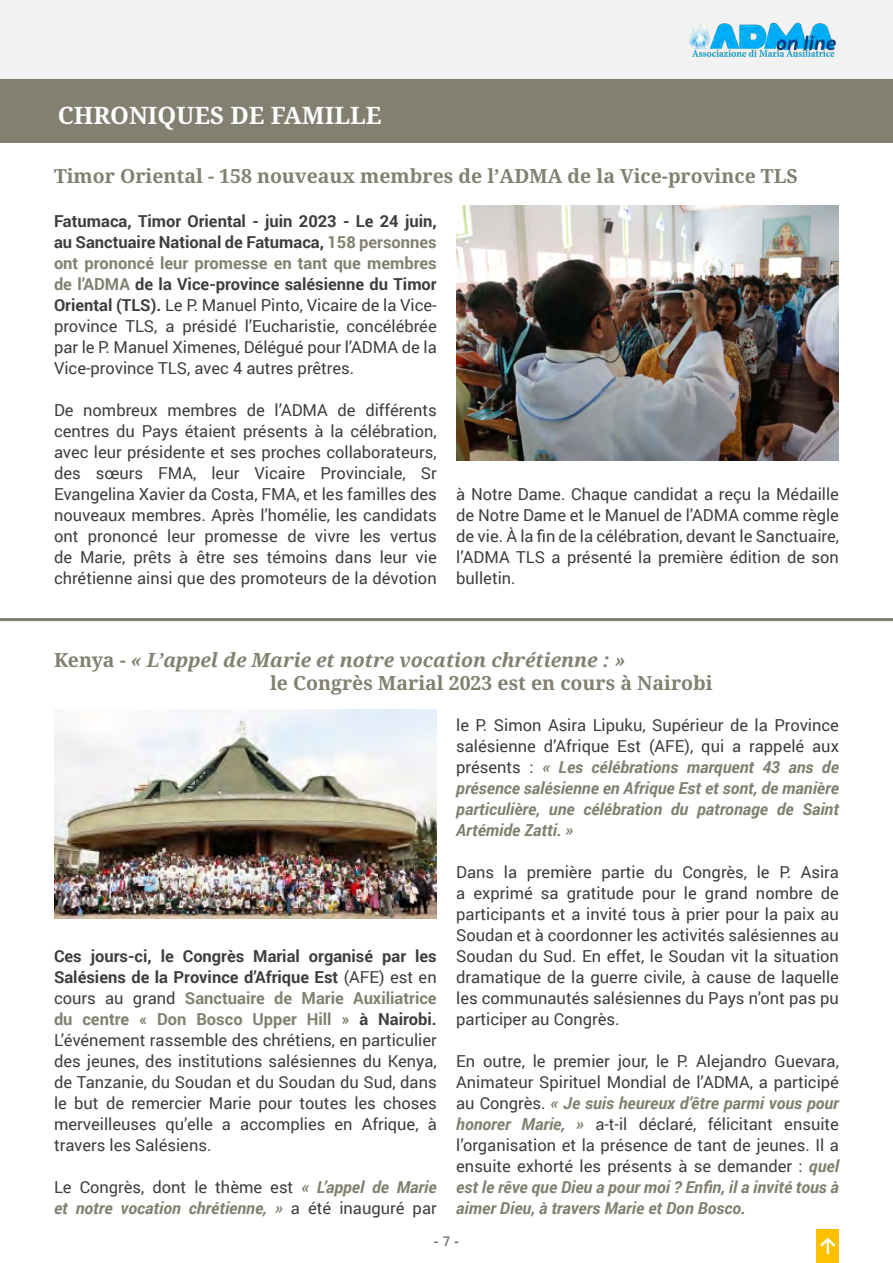
<style>
.page{position:relative;width:893px;height:1263px;background:#fff}
.page>*{position:absolute;margin:0;border:0;box-sizing:border-box;transform-origin:0 0}
.t1{font:700 24px "Noto Serif";color:#fff}
.t2{font:700 19.5px "Noto Serif";color:#828070}
.t3{font:italic 700 19.5px "Noto Serif";color:#828070}
.t4{font:16.5px/21px "Roboto";color:#3e3e3f;text-align:justify}
.t5{font:italic 700 16.5px/21px "Roboto";color:#828070}
.t6{font:700 13.5px "Segoe UI";color:#6d6e70}
.s1{font-weight:700}
.s2{font-weight:700;color:#828070}
.s3{font-style:normal}
.s4{font-weight:400;font-style:normal;color:#3e3e3f}
.s5{font-weight:700;font-style:italic;color:#828070}
.s6{font-weight:600}
</style>
<div class="page">
<div style="left:0;top:0;width:893px;height:80px;background:#f2f2f2"></div>
<img style="left:689px;top:22px;width:147px;height:35px">
<div style="left:816px;top:1229px;width:23px;height:34px;background:#ffc000"></div>
<svg style="left:820px;top:1237px;width:16px;height:17px"></svg>
<div style="left:0;top:80px;width:893px;height:62px;background:#828070"></div>
<img style="left:456px;top:206px;width:383px;height:255px">
<hr style="left:0;top:618px;width:893px;height:3px;background:#828070">
<img style="left:54px;top:710px;width:383px;height:208px">
<p class="t1" style="left:58px;top:98px;width:325px">CHRONIQUES DE FAMILLE</p>
<p class="t2" style="left:54px;top:162px;width:745px">Timor Oriental - 158 nouveaux membres de l’ADMA de la Vice-province TLS</p>
<p class="t4" style="left:54px;top:210px;width:384px"><span class="s1">Fatumaca, Timor Oriental - juin 2023 - Le 24 juin, au Sanctuaire National de Fatumaca,</span> <span class="s2">158 personnes ont prononcé leur promesse en tant que membres de l’ADMA</span> <span class="s1">de la Vice-province salésienne du Timor Oriental (TLS).</span> Le P. Manuel Pinto, Vicaire de la Vice&shy;province TLS, a présidé l’Eucharistie, concélébrée par le P. Manuel Ximenes, Délégué pour l’ADMA de la Vice-province TLS, avec 4 autres prêtres.</p>
<p class="t4" style="left:54px;top:399px;width:384px">De nombreux membres de l’ADMA de différents centres du Pays étaient présents à la célébration, avec leur présidente et ses proches collaborateurs, des sœurs FMA, leur Vicaire Provinciale, Sr Evangelina Xavier da Costa, FMA, et les familles des nouveaux membres. Après l’homélie, les candidats ont prononcé leur promesse de vivre les vertus de Marie, prêts à être ses témoins dans leur vie chrétienne ainsi que des promoteurs de la dévotion</p>
<p class="t4" style="left:456px;top:483px;width:384px">à Notre Dame. Chaque candidat a reçu la Médaille de Notre Dame et le Manuel de l’ADMA comme règle de vie. À la fin de la célébration, devant le Sanctuaire, l’ADMA TLS a présenté la première édition de son bulletin.</p>
<p class="t3" style="left:54px;top:647px;width:573px"><span class="s3">Kenya -</span> « L’appel de Marie et notre vocation chrétienne : »</p>
<p class="t2" style="left:270px;top:669px;width:444px">le Congrès Marial 2023 est en cours à Nairobi</p>
<p class="t4" style="left:54px;top:945px;width:384px"><span class="s1">Ces jours-ci, le Congrès Marial organisé par les Salésiens de la Province d’Afrique Est</span> (AFE) est en cours au grand <span class="s2">Sanctuaire de Marie Auxiliatrice du centre « Don Bosco Upper Hill »</span> <span class="s1">à Nairobi.<br></span>L’événement rassemble des chrétiens, en particulier des jeunes, des institutions salésiennes du Kenya, de Tanzanie, du Soudan et du Soudan du Sud, dans le but de remercier Marie pour toutes les choses merveilleuses qu’elle a accomplies en Afrique, à travers les Salésiens.</p>
<p class="t5" style="left:54px;top:1176px;width:384px"><span class="s4">Le Congrès, dont le thème est</span> « L’appel de Marie et notre vocation chrétienne, » <span class="s4">a été inauguré par</span></p>
<p class="t5" style="left:456px;top:714px;width:384px;text-align:justify"><span class="s4">le P. Simon Asira Lipuku, Supérieur de la Province salésienne d’Afrique Est (AFE), qui a rappelé aux présents :</span> « Les célébrations marquent 43 ans de présence salésienne en Afrique Est et sont, de manière particulière, une célébration du patronage de Saint Artémide Zatti. »</p>
<p class="t4" style="left:456px;top:861px;width:384px">Dans la première partie du Congrès, le P. Asira a exprimé sa gratitude pour le grand nombre de participants et a invité tous à prier pour la paix au Soudan et à coordonner les activités salésiennes au Soudan du Sud. En effet, le Soudan vit la situation dramatique de la guerre civile, à cause de laquelle les communautés salésiennes du Pays n’ont pas pu participer au Congrès.</p>
<p class="t4" style="left:456px;top:1050px;width:384px">En outre, le premier jour, le P. Alejandro Guevara, Animateur Spirituel Mondial de l’ADMA, a participé au Congrès. <span class="s5">« Je suis heureux d’être parmi vous pour honorer Marie, »</span> a-t-il déclaré, félicitant ensuite l’organisation et la présence de tant de jeunes. Il a ensuite exhorté les présents à se demander : <span class="s5">quel est le rêve que Dieu a pour moi ? Enfin, il a invité tous à aimer Dieu, à travers Marie et Don Bosco.</span></p>
<p class="t6" style="left:434px;top:1229px;width:27px">- <span class="s6">7</span> -</p>
</div>
